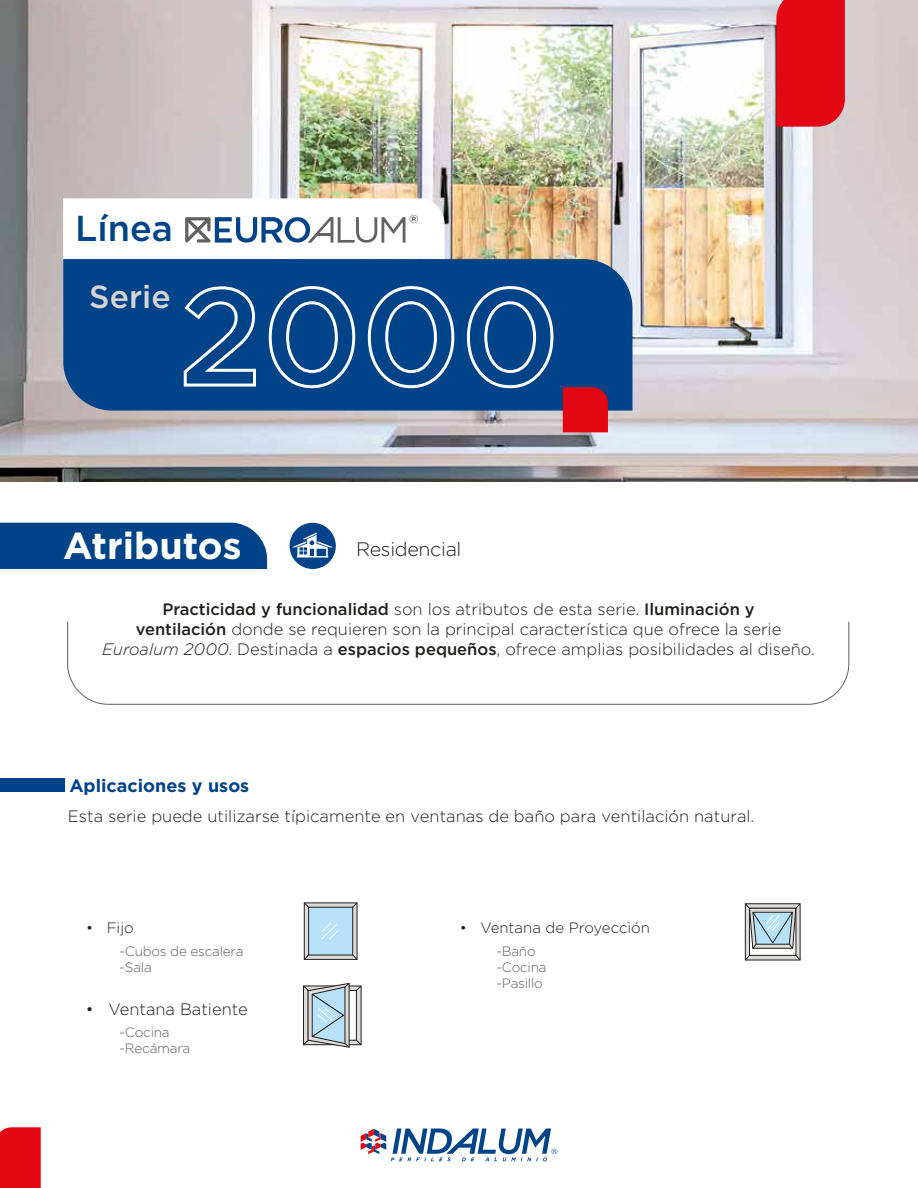
<style>
.page{position:relative;width:918px;height:1188px;background:#fff}
.page>*{position:absolute;margin:0;border:0;box-sizing:border-box;transform-origin:0 0}
.t1{font:700 37.5px "Gotham";color:#fff}
.t2{font:500 36px "Gotham";color:#004388}
.t3{font:500 31.95px "Gotham";color:#d6d4d6}
.t4{font:300 19.5px "Gotham";letter-spacing:-.015em;color:#1f1f1d}
.t5{font:700 18px "Gotham";color:#004388}
.t6{font:300 16.5px/19.8px "Gotham";color:#1f1f1d;text-align:center}
.t7{font:300 15px "Gotham";color:#1f1f1d}
.t8{font:300 13.5px/16.2px "Gotham";letter-spacing:-.015em;color:#5d5e5c}
.s1{font-weight:500}
.s2{font-style:italic}
</style>
<div class="page">
<img style="left:0;top:0;width:918px;height:481px">
<div style="left:63px;top:259px;width:569px;height:152px;background:#004388"></div>
<svg style="left:181px;top:285px;width:76px;height:103px;background:#2b639c"></svg>
<svg style="left:267px;top:285px;width:90px;height:105px;background:#265f99"></svg>
<svg style="left:366px;top:285px;width:90px;height:105px;background:#265f9a"></svg>
<svg style="left:465px;top:285px;width:90px;height:105px;background:#275f9a"></svg>
<div style="left:563px;top:387px;width:45px;height:45px;background:#e30613"></div>
<div style="left:0;top:523px;width:267px;height:46px;background:#004388"></div>
<svg style="left:303px;top:902px;width:55px;height:58px;background:#adc7d5"></svg>
<svg style="left:303px;top:982px;width:59px;height:66px;background:#b1bfc7"></svg>
<svg style="left:744px;top:903px;width:57px;height:58px;background:#abb6bd"></svg>
<svg style="left:63px;top:198px;width:381px;height:61px"></svg>
<div style="left:0;top:1127px;width:41px;height:61px;background:#e30613"></div>
<div style="left:776px;top:0;width:69px;height:127px;background:#e30613"></div>
<div style="left:290px;top:523px;width:46px;height:46px;background:#004388;border-radius:50%"></div>
<div style="left:0;top:779px;width:65px;height:13px;background:#004388"></div>
<svg style="left:67px;top:621px;width:783px;height:84px"></svg>
<svg style="left:292px;top:532px;width:41px;height:26px"></svg>
<svg style="left:361px;top:1129px;width:196px;height:32px"></svg>
<h2 class="t2" style="left:75px;top:205px;width:99px">Línea</h2>
<h3 class="t3" style="left:89px;top:276px;width:83px">Serie</h3>
<h1 class="t1" style="left:63px;top:521px;width:180px">Atributos</h1>
<p class="t4" style="left:356px;top:537px;width:107px">Residencial</p>
<p class="t6" style="left:102px;top:599px;width:714px"><span class="s1">Practicidad y funcionalidad</span> son los atributos de esta serie. <span class="s1">Iluminación y<br>ventilación</span> donde se requieren son la principal característica que ofrece la serie<br><span class="s2">Euroalum 2000</span>. Destinada a <span class="s1">espacios pequeños</span>, ofrece amplias posibilidades al diseño.</p>
<p class="t5" style="left:69px;top:774px;width:181px">Aplicaciones y usos</p>
<p class="t6" style="left:68px;top:806px;width:688px">Esta serie puede utilizarse típicamente en ventanas de baño para ventilación natural.</p>
<p class="t7" style="left:86px;top:918px;width:49px">• Fijo</p>
<p class="t8" style="left:120px;top:942px;width:125px">-Cubos de escalera -Sala</p>
<p class="t6" style="left:86px;top:999px;width:163px">• Ventana Batiente</p>
<p class="t8" style="left:120px;top:1024px;width:72px">-Cocina -Recámara</p>
<p class="t7" style="left:460px;top:918px;width:192px">• Ventana de Proyección</p>
<p class="t8" style="left:497px;top:942px;width:52px">-Baño -Cocina -Pasillo</p>
</div>
